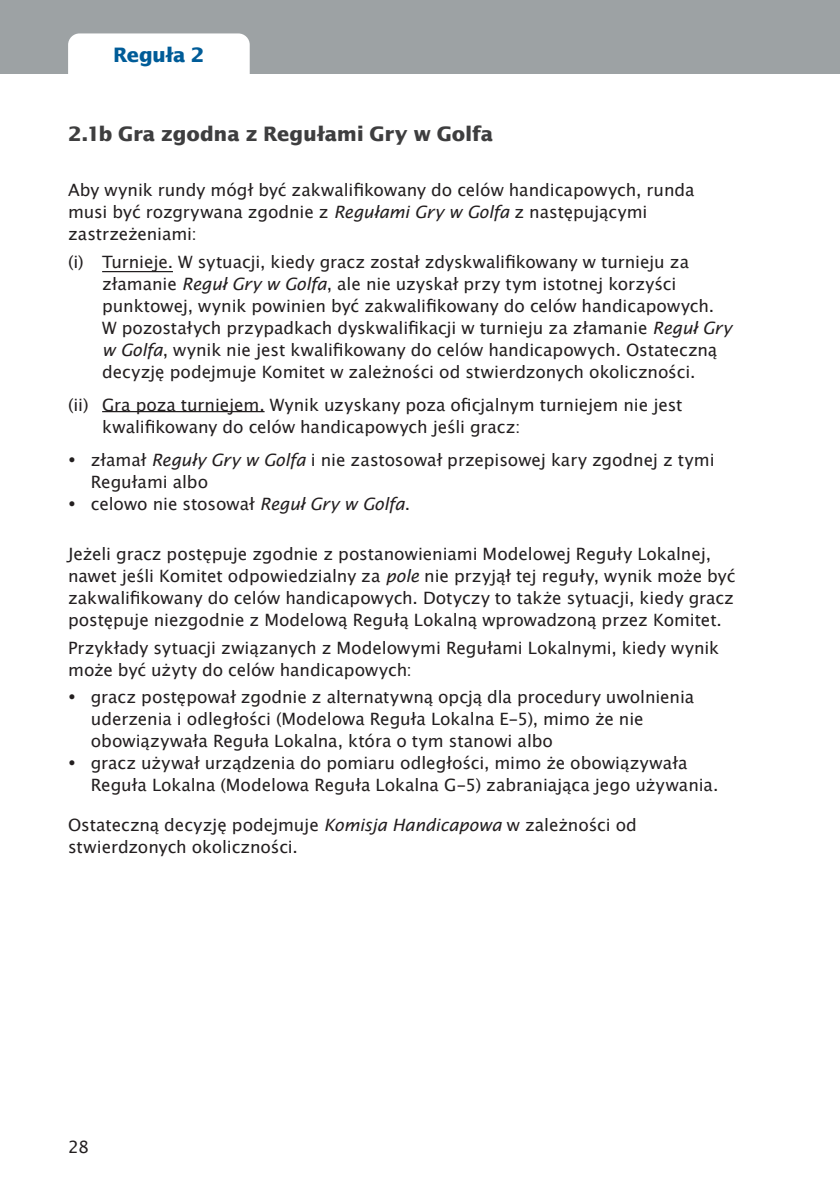
<style>
.page{position:relative;width:840px;height:1191px;background:#fff}
.page>*{position:absolute;margin:0;border:0;box-sizing:border-box;transform-origin:0 0}
.t1{font:700 20px "Lucida San";letter-spacing:-.01em;color:#3e3e3f}
.Section_name{font:700 20px "Lucida San";letter-spacing:-.015em;color:#005c98}
.body_text_before_bul{font:17px/22px "Lucida San Rom";color:#231f20}
.bullets{font:17px/22px "Lucida San Rom";letter-spacing:-.005em;color:#231f20}
.body_text_8_5_11{font:17px "Lucida San Rom";color:#231f20}
.s1{font-family:"Lucida San Rom Ita"}
</style>
<div class="page">
<div style="left:0;top:0;width:839px;height:74px;background:#9da2a4"></div>
<div style="left:68px;top:33px;width:181px;height:41px;background:#fff"></div>
<hr style="left:102px;top:271px;width:71px;height:1px;background:#231f20">
<hr style="left:102px;top:411px;width:162px;height:1px;background:#231f20">
<p class="Section_name" style="left:113px;top:41px;width:93px">Reguła 2</p>
<h3 class="t1" style="left:68px;top:120px;width:426px">2.1b Gra zgodna z Regułami Gry w Golfa</h3>
<p class="body_text_before_bul" style="left:68px;top:179px;width:627px">Aby wynik rundy mógł być zakwalifikowany do celów handicapowych, runda musi być rozgrywana zgodnie z <span class="s1">Regułami Gry w Golfa</span> z następującymi zastrzeżeniami:</p>
<p class="body_text_before_bul" style="left:102px;top:251px;width:630px;text-indent:-34px">(i) Turnieje. W sytuacji, kiedy gracz został zdyskwalifikowany w turnieju za złamanie <span class="s1">Reguł Gry w Golfa</span>, ale nie uzyskał przy tym istotnej korzyści punktowej, wynik powinien być zakwalifikowany do celów handicapowych.<br>W pozostałych przypadkach dyskwalifikacji w turnieju za złamanie <span class="s1">Reguł Gry w Golfa</span>, wynik nie jest kwalifikowany do celów handicapowych. Ostateczną decyzję podejmuje Komitet w zależności od stwierdzonych okoliczności.</p>
<p class="body_text_before_bul" style="left:102px;top:394px;width:581px;text-indent:-34px">(ii) Gra poza turniejem. Wynik uzyskany poza oficjalnym turniejem nie jest kwalifikowany do celów handicapowych jeśli gracz:</p>
<p class="body_text_before_bul" style="left:91px;top:449px;width:625px;text-indent:-23px">• złamał <span class="s1">Reguły Gry w Golfa</span> i nie zastosował przepisowej kary zgodnej z tymi<br>Regułami albo</p>
<p class="body_text_before_bul" style="left:68px;top:493px;width:343px">• celowo nie stosował <span class="s1">Reguł Gry w Golfa</span>.</p>
<p class="body_text_before_bul" style="left:68px;top:543px;width:668px">Jeżeli gracz postępuje zgodnie z postanowieniami Modelowej Reguły Lokalnej, nawet jeśli Komitet odpowiedzialny za <span class="s1">pole</span> nie przyjął tej reguły, wynik może być zakwalifikowany do celów handicapowych. Dotyczy to także sytuacji, kiedy gracz postępuje niezgodnie z Modelową Regułą Lokalną wprowadzoną przez Komitet.</p>
<p class="body_text_before_bul" style="left:68px;top:637px;width:652px">Przykłady sytuacji związanych z Modelowymi Regułami Lokalnymi, kiedy wynik może być użyty do celów handicapowych:</p>
<p class="body_text_before_bul" style="left:91px;top:686px;width:604px;text-indent:-23px">• gracz postępował zgodnie z alternatywną opcją dla procedury uwolnienia uderzenia i odległości (Modelowa Reguła Lokalna E-5), mimo że nie obowiązywała Reguła Lokalna, która o tym stanowi albo</p>
<p class="body_text_before_bul" style="left:91px;top:752px;width:628px;text-indent:-23px">• gracz używał urządzenia do pomiaru odległości, mimo że obowiązywała<br>Reguła Lokalna (Modelowa Reguła Lokalna G-5) zabraniająca jego używania.</p>
<p class="bullets" style="left:68px;top:813px;width:570px">Ostateczną decyzję podejmuje <span class="s1">Komisja Handicapowa</span> w zależności od stwierdzonych okoliczności.</p>
<p class="body_text_8_5_11" style="left:68px;top:1136px;width:22px">28</p>
</div>
